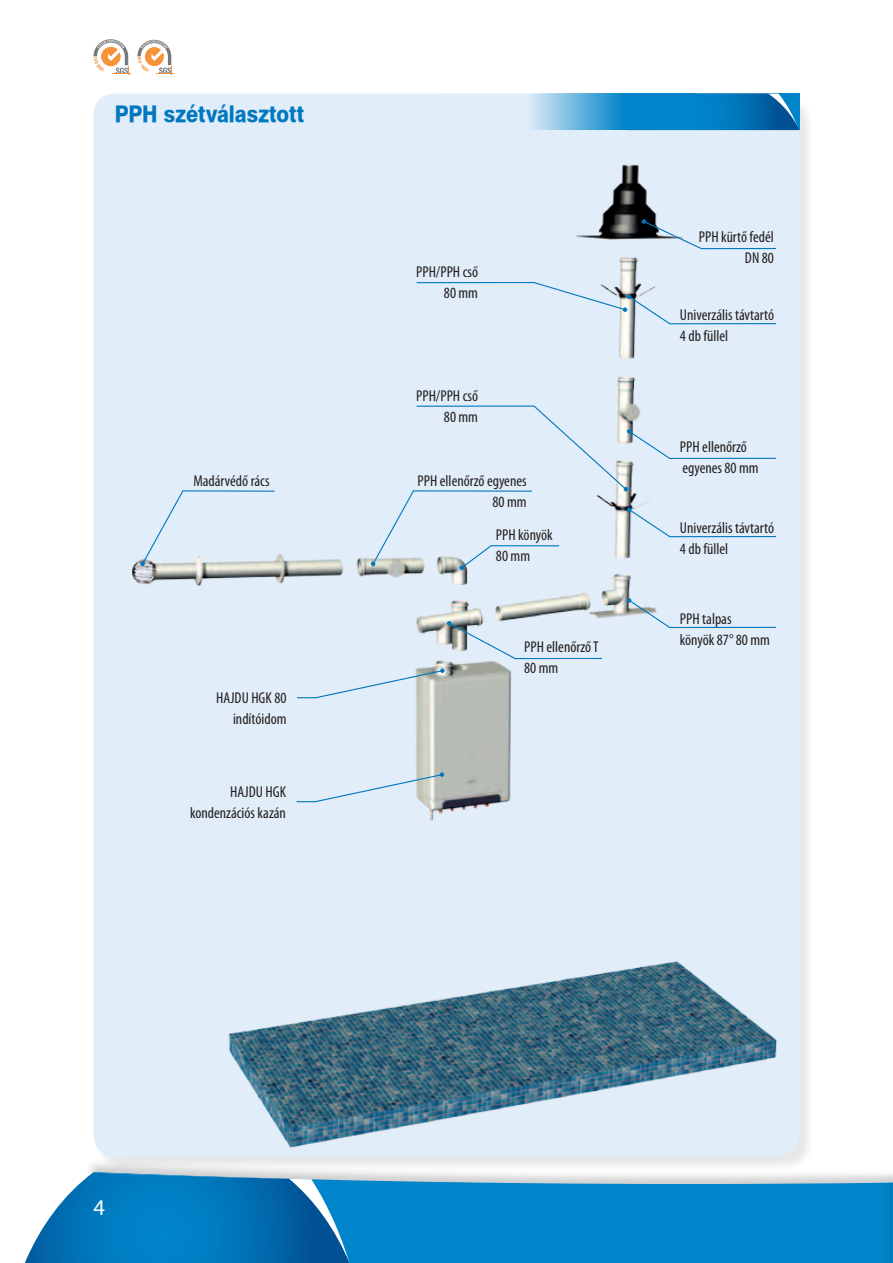
<style>
.page{position:relative;width:893px;height:1263px;background:#fff}
.page>*{position:absolute;margin:0;border:0;box-sizing:border-box;transform-origin:0 0}
.t1{font:22.5px "Swiss 721 Hv PFL";letter-spacing:-.005em;color:#0078c0;scale:.9 1}
.t2{font:22.5px "Myriad Pro";color:#fff}
.t3{font:condensed 15.75px/21px "Myriad Pro";color:#231f20;text-align:right}
</style>
<div class="page">
<div style="left:93px;top:93px;width:722px;height:1079px;background:#000;opacity:.1"></div>
<div style="left:94px;top:94px;width:705px;height:1063px;background:#e1edf8;border-radius:21px"></div>
<svg style="left:697px;top:94px;width:102px;height:36px;background:#0875b7"></svg>
<svg style="left:531px;top:94px;width:166px;height:36px;background:#3ca0d6"></svg>
<img style="left:94px;top:164px;width:705px;height:993px">
<svg style="left:296px;top:772px;width:148px;height:31px"></svg>
<svg style="left:296px;top:668px;width:149px;height:31px"></svg>
<svg style="left:140px;top:490px;width:136px;height:76px"></svg>
<svg style="left:447px;top:621px;width:156px;height:39px"></svg>
<svg style="left:642px;top:219px;width:135px;height:31px"></svg>
<svg style="left:415px;top:281px;width:362px;height:44px"></svg>
<svg style="left:371px;top:405px;width:406px;height:165px"></svg>
<svg style="left:627px;top:598px;width:150px;height:31px"></svg>
<div style="left:85px;top:1158px;width:808px;height:105px;background:#000;opacity:.2"></div>
<svg style="left:353px;top:1172px;width:531px;height:91px;background:#1b8fcd"></svg>
<svg style="left:25px;top:1171px;width:328px;height:92px;background:#2687c1"></svg>
<div style="left:884px;top:1158px;width:9px;height:105px;background:#000;opacity:.2"></div>
<svg style="left:892px;top:1172px;width:1px;height:91px"></svg>
<svg style="left:137px;top:40px;width:36px;height:35px"></svg>
<svg style="left:94px;top:39px;width:36px;height:36px"></svg>
<h1 class="t1" style="left:115px;top:99px;width:212px">PPH szétválasztott</h1>
<p class="t3" style="left:416px;top:261px;width:63px">PPH/PPH cső<br>80 mm</p>
<p class="t3" style="left:416px;top:385px;width:63px">PPH/PPH cső<br>80 mm</p>
<p class="t3" style="left:193px;top:470px;width:78px">Madárvédő rács</p>
<p class="t3" style="left:418px;top:470px;width:111px">PPH ellenőrző egyenes<br>80 mm</p>
<p class="t3" style="left:496px;top:524px;width:58px;text-align:left">PPH könyök<br>80 mm</p>
<p class="t3" style="left:216px;top:687px;width:72px">HAJDU HGK 80 indítóidom</p>
<p class="t3" style="left:190px;top:781px;width:97px">HAJDU HGK kondenzációs kazán</p>
<p class="t3" style="left:524px;top:636px;width:76px;text-align:left">PPH ellenőrző T<br>80 mm</p>
<p class="t3" style="left:699px;top:226px;width:77px">PPH kürtő fedél<br>DN 80</p>
<p class="t3" style="left:680px;top:304px;width:96px;text-align:left">Univerzális távtartó<br>4 db füllel</p>
<p class="t3" style="left:680px;top:436px;width:80px;text-align:left">PPH ellenőrző egyenes 80 mm</p>
<p class="t3" style="left:680px;top:517px;width:96px;text-align:left">Univerzális távtartó<br>4 db füllel</p>
<p class="t3" style="left:680px;top:608px;width:92px;text-align:left">PPH talpas<br>könyök 87° 80 mm</p>
<h1 class="t2" style="left:94px;top:1193px;width:13px">4</h1>
</div>
